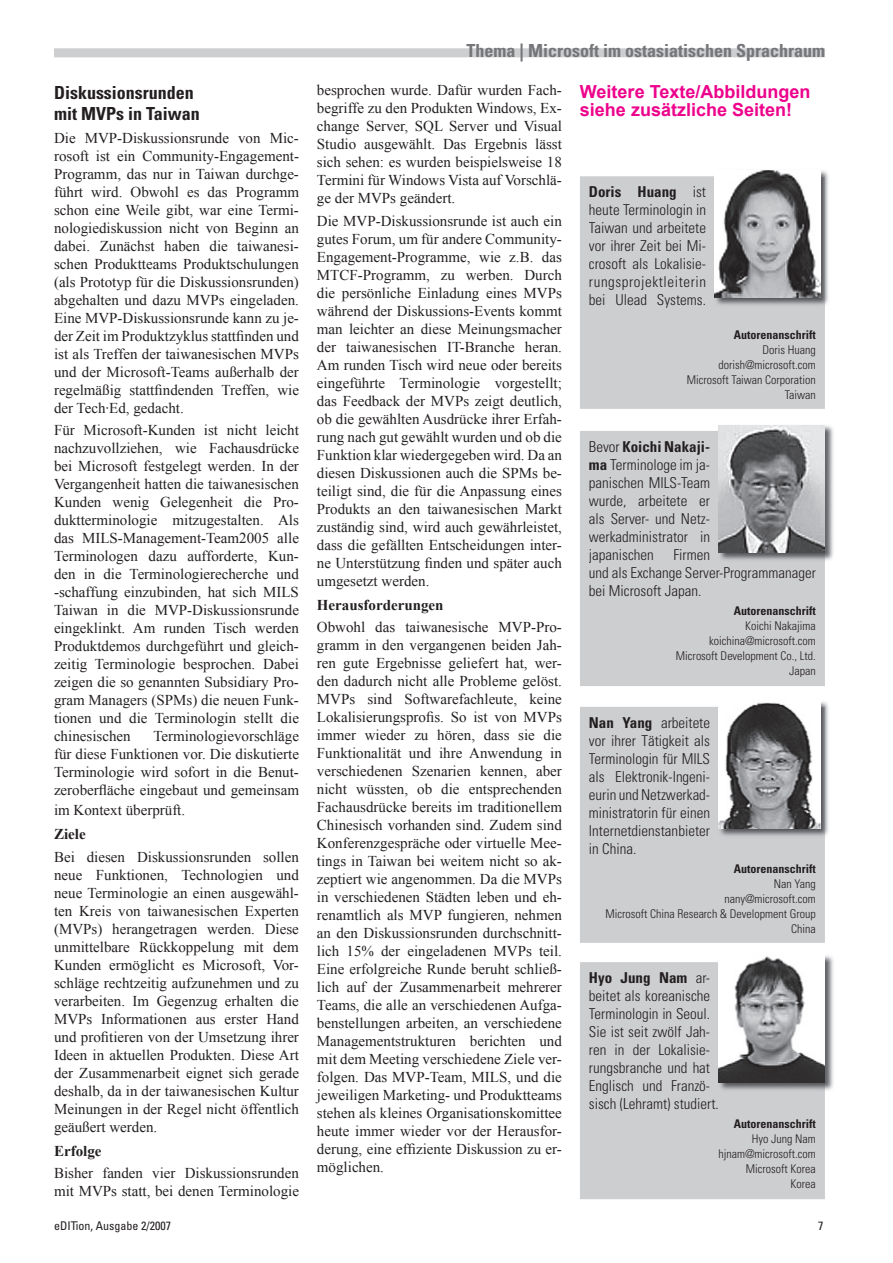
<style>
.page{position:relative;width:893px;height:1263px;background:#fff}
.page>*{position:absolute;margin:0;border:0;box-sizing:border-box;transform-origin:0 0}
.t1{font:700 18px/18px "Arial";color:#ed028c}
.t2{font:700 condensed 18px "Univers";color:#757679}
.t3{font:700 condensed 18px/21px "Univers";color:#231f20}
.t4{font:15px/18px "Times New Roman";color:#231f20;text-align:justify}
.t5{font:300 condensed 15px/18px "Univers";color:#231f20;text-align:justify}
.t6{font:700 15px "Times New Roman";color:#231f20}
.t7{font:300 condensed 12px/15px "Univers";color:#231f20;text-align:right}
.t8{font:700 condensed 12px "Univers";color:#231f20}
.t9{font:condensed 12px "Univers";color:#231f20}
.s1{font-weight:700}
</style>
<div class="page">
<div style="left:54px;top:48px;width:771px;height:9px;background:#cdced0"></div>
<div style="left:580px;top:431px;width:245px;height:255px;background:#cdced0"></div>
<img style="left:718px;top:425px;width:115px;height:135px">
<img style="left:717px;top:431px;width:108px;height:131px">
<img style="left:719px;top:425px;width:106px;height:127px">
<div style="left:580px;top:176px;width:245px;height:233px;background:#cdced0"></div>
<img style="left:821px;top:170px;width:8px;height:135px">
<img style="left:713px;top:176px;width:112px;height:132px">
<img style="left:715px;top:170px;width:105px;height:128px">
<div style="left:580px;top:707px;width:245px;height:236px;background:#cdced0"></div>
<img style="left:717px;top:701px;width:112px;height:135px">
<img style="left:717px;top:707px;width:108px;height:131px">
<img style="left:719px;top:701px;width:101px;height:127px">
<div style="left:580px;top:962px;width:245px;height:237px;background:#cdced0"></div>
<img style="left:825px;top:955px;width:8px;height:135px">
<img style="left:717px;top:962px;width:108px;height:130px">
<img style="left:719px;top:956px;width:106px;height:126px">
<p class="t3" style="left:54px;top:82px;width:147px">Diskussionsrunden mit MVPs in Taiwan</p>
<p class="t4" style="left:54px;top:128px;width:246px">Die MVP-Diskussionsrunde von Mic&shy;rosoft ist ein Community-Engagement-Programm, das nur in Taiwan durchge&shy;führt wird. Obwohl es das Programm schon eine Weile gibt, war eine Termi&shy;nologiediskussion nicht von Beginn an dabei. Zunächst haben die taiwanesi&shy;schen Produktteams Produktschulungen (als Prototyp für die Diskussionsrunden) abgehalten und dazu MVPs eingeladen.<br>Eine MVP-Diskussionsrunde kann zu je&shy;der Zeit im Produktzyklus stattfinden und ist als Treffen der taiwanesischen MVPs und der Microsoft-Teams außerhalb der regelmäßig stattfindenden Treffen, wie der Tech·Ed, gedacht.</p>
<p class="t4" style="left:54px;top:421px;width:246px">Für Microsoft-Kunden ist nicht leicht nachzuvollziehen, wie Fachausdrücke bei Microsoft festgelegt werden. In der Vergangenheit hatten die taiwanesischen Kunden wenig Gelegenheit die Pro&shy;duktterminologie mitzugestalten. Als das MILS-Management-Team2005 alle Terminologen dazu aufforderte, Kun&shy;den in die Terminologierecherche und -schaffung einzubinden, hat sich MILS Taiwan in die MVP-Diskussionsrunde eingeklinkt. Am runden Tisch werden Produktdemos durchgeführt und gleich&shy;zeitig Terminologie besprochen. Dabei zeigen die so genannten Subsidiary Pro&shy;gram Managers (SPMs) die neuen Funk&shy;tionen und die Terminologin stellt die chinesischen</p>
<p class="t4" style="left:54px;top:727px;width:246px;text-indent:99px">Terminologievorschläge für diese Funktionen vor. Die diskutierte Terminologie wird sofort in die Benut&shy;zeroberfläche eingebaut und gemeinsam</p>
<p class="t4" style="left:54px;top:801px;width:133px">im Kontext überprüft.</p>
<p class="t6" style="left:54px;top:824px;width:33px">Ziele</p>
<p class="t4" style="left:54px;top:847px;width:246px">Bei diesen Diskussionsrunden sollen neue Funktionen, Technologien und neue Terminologie an einen ausgewähl&shy;ten Kreis von taiwanesischen Experten (MVPs) herangetragen werden. Diese unmittelbare Rückkoppelung mit dem Kunden ermöglicht es Microsoft, Vor&shy;schläge rechtzeitig aufzunehmen und zu verarbeiten. Im Gegenzug erhalten die MVPs Informationen aus erster Hand und profitieren von der Umsetzung ihrer Ideen in aktuellen Produkten. Diese Art der Zusammenarbeit eignet sich gerade deshalb, da in der taiwanesischen Kultur Meinungen in der Regel nicht öffentlich geäußert werden.</p>
<p class="t6" style="left:54px;top:1140px;width:49px">Erfolge</p>
<p class="t4" style="left:54px;top:1164px;width:246px">Bisher fanden vier Diskussionsrunden mit MVPs statt, bei denen Terminologie</p>
<p class="t2" style="left:467px;top:39px;width:360px">Thema | Microsoft im ostasiatischen Sprachraum</p>
<p class="t4" style="left:317px;top:81px;width:246px">besprochen wurde. Dafür wurden Fach&shy;begriffe zu den Produkten Windows, Ex&shy;change Server, SQL Server und Visual Studio ausgewählt. Das Ergebnis lässt sich sehen: es wurden beispielsweise 18<br>Termini für Windows Vista auf Vorschlä&shy;ge der MVPs geändert.</p>
<p class="t4" style="left:317px;top:211px;width:246px">Die MVP-Diskussionsrunde ist auch ein gutes Forum, um für andere Community-Engagement-Programme, wie z.B. das MTCF-Programm, zu werben. Durch die persönliche Einladung eines MVPs während der Diskussions-Events kommt man leichter an diese Meinungsmacher der taiwanesischen IT-Branche heran.<br>Am runden Tisch wird neue oder bereits eingeführte Terminologie vorgestellt; das Feedback der MVPs zeigt deutlich, ob die gewählten Ausdrücke ihrer Erfah&shy;rung nach gut gewählt wurden und ob die Funktion klar wiedergegeben wird. Da an diesen Diskussionen auch die SPMs be&shy;teiligt sind, die für die Anpassung eines Produkts an den taiwanesischen Markt zuständig sind, wird auch gewährleistet, dass die gefällten Entscheidungen inter&shy;ne Unterstützung finden und später auch umgesetzt werden.</p>
<p class="t6" style="left:317px;top:595px;width:128px">Herausforderungen</p>
<p class="t4" style="left:317px;top:618px;width:246px">Obwohl das taiwanesische MVP-Pro&shy;gramm in den vergangenen beiden Jah&shy;ren gute Ergebnisse geliefert hat, wer&shy;den dadurch nicht alle Probleme gelöst.<br>MVPs sind Softwarefachleute, keine Lokalisierungsprofis. So ist von MVPs immer wieder zu hören, dass sie die Funktionalität und ihre Anwendung in verschiedenen Szenarien kennen, aber nicht wüssten, ob die entsprechenden Fachausdrücke bereits im traditionellem Chinesisch vorhanden sind. Zudem sind Konferenzgespräche oder virtuelle Mee&shy;tings in Taiwan bei weitem nicht so ak&shy;zeptiert wie angenommen. Da die MVPs in verschiedenen Städten leben und eh&shy;renamtlich als MVP fungieren, nehmen an den Diskussionsrunden durchschnitt&shy;lich 15% der eingeladenen MVPs teil.<br>Eine erfolgreiche Runde beruht schließ&shy;lich auf der Zusammenarbeit mehrerer Teams, die alle an verschiedenen Aufga&shy;benstellungen arbeiten, an verschiedene Managementstrukturen berichten und mit dem Meeting verschiedene Ziele ver&shy;folgen. Das MVP-Team, MILS, und die jeweiligen Marketing- und Produktteams stehen als kleines Organisationskomittee heute immer wieder vor der Herausfor&shy;derung, eine effiziente Diskussion zu er&shy;möglichen.</p>
<p class="t1" style="left:580px;top:83px;width:232px">Weitere Texte/Abbildungen siehe zusätzliche Seiten!</p>
<p class="t5" style="left:589px;top:183px;width:119px"><span class="s1">Doris Huang</span> ist heute Terminologin in Taiwan und arbeitete vor ihrer Zeit bei Mi&shy;crosoft als Lokalisie&shy;rungsprojektleiterin bei Ulead Systems.</p>
<p class="t8" style="left:734px;top:328px;width:83px">Autorenanschrift</p>
<p class="t7" style="left:687px;top:343px;width:131px">Doris Huang dorish@microsoft.com<br>Microsoft Taiwan Corporation<br>Taiwan</p>
<p class="t5" style="left:589px;top:437px;width:123px">Bevor <span class="s1">Koichi Nakaji&shy;ma</span> Terminologe im ja&shy;panischen MILS-Team wurde, arbeitete er als Server- und Netz&shy;werkadministrator in japanischen</p>
<p class="t5" style="left:589px;top:545px;width:228px;text-align:left;text-indent:84px">Firmen<br>und als Exchange Server-Programmanager bei Microsoft Japan.</p>
<p class="t8" style="left:734px;top:603px;width:83px">Autorenanschrift</p>
<p class="t7" style="left:676px;top:618px;width:141px">Koichi Nakajima koichina@microsoft.com<br>Microsoft Development Co., Ltd.<br>Japan</p>
<p class="t5" style="left:589px;top:713px;width:123px"><span class="s1">Nan Yang</span> arbeitete vor ihrer Tätigkeit als Terminologin für MILS als Elektronik-Ingeni&shy;eurin und Netzwerkad&shy;ministratorin für einen Internetdienstanbieter in China.</p>
<p class="t8" style="left:734px;top:861px;width:83px">Autorenanschrift</p>
<p class="t7" style="left:605px;top:876px;width:212px">Nan Yang<br>nany@microsoft.com<br>Microsoft China Research &amp; Development Group<br>China</p>
<p class="t5" style="left:589px;top:968px;width:131px;text-align:left"><span class="s1">Hyo Jung Nam</span> ar&shy;beitet als koreanische<br>Terminologin in Seoul.<br>Sie ist seit zwölf Jah&shy;ren in der Lokalisie&shy;rungsbranche und hat<br>Englisch und Franzö&shy;sisch (Lehramt) studiert.</p>
<p class="t8" style="left:734px;top:1117px;width:83px">Autorenanschrift</p>
<p class="t7" style="left:718px;top:1131px;width:99px">Hyo Jung Nam hjnam@microsoft.com<br>Microsoft Korea<br>Korea</p>
<p class="t9" style="left:54px;top:1218px;width:119px">eDITion, Ausgabe 2/2007</p>
<p class="t9" style="left:818px;top:1218px;width:7px">7</p>
</div>
